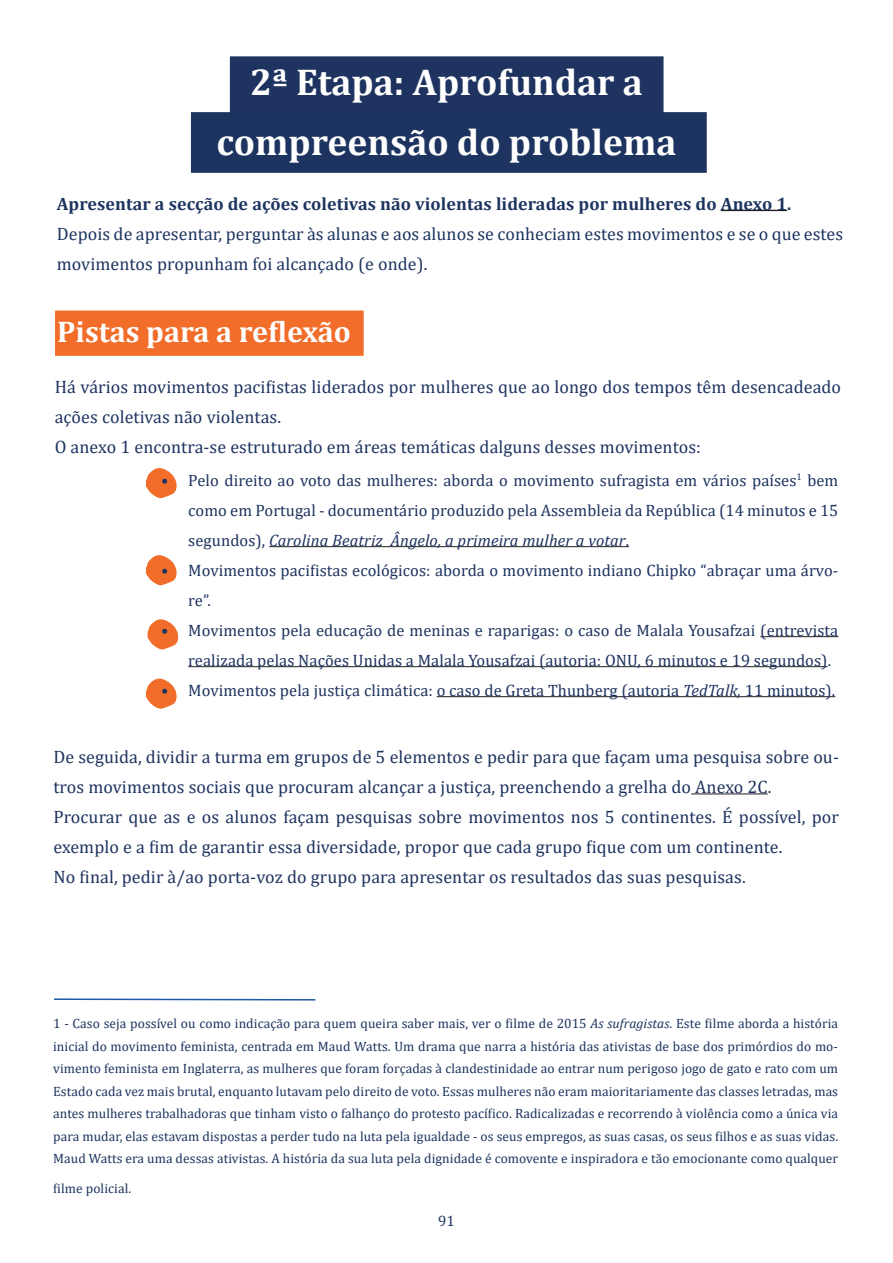
<style>
.page{position:relative;width:893px;height:1263px;background:#fff}
.page>*{position:absolute;margin:0;border:0;box-sizing:border-box;transform-origin:0 0}
.t1{font:700 37.5px "Cambria";color:#fff}
.t2{font:700 30px "Cambria";color:#fff}
.t3{font:18px/30px "Cambria";letter-spacing:.005em;color:#1e335f}
.t4{font:18px/30px "Cambria";letter-spacing:.005em;color:#1e3360}
.t5{font:18px/30px "Cambria";letter-spacing:.005em;color:#1d345f}
.t6{font:700 18px "Cambria";letter-spacing:.005em;color:#1d345f}
.t7{font:16.5px/30px "Cambria";letter-spacing:.005em;color:#1e335f}
.t8{font:15px "Cambria";color:#1d3460}
.texto_corrido{font:13.5px/22.5px "Cambria";letter-spacing:.005em;color:#1d345f;text-align:justify}
.s1{font-style:italic}
</style>
<div class="page">
<div style="left:230px;top:56px;width:433px;height:75px;background:#1e3360;border:2px solid #1e3360"></div>
<div style="left:191px;top:112px;width:516px;height:61px;background:#1d3460;border:2px solid #1e3360"></div>
<hr style="left:721px;top:210px;width:66px;height:1px;background:#231f20">
<div style="left:55px;top:310px;width:309px;height:46px;background:#f16d29;border:2px solid #f16d29"></div>
<hr style="left:691px;top:793px;width:77px;height:1px;background:#231f20">
<svg style="left:146px;top:468px;width:31px;height:31px"></svg>
<svg style="left:146px;top:555px;width:31px;height:31px"></svg>
<svg style="left:147px;top:619px;width:32px;height:31px"></svg>
<svg style="left:146px;top:678px;width:31px;height:31px"></svg>
<hr style="left:269px;top:546px;width:360px;height:1px;background:#231f20">
<hr style="left:760px;top:636px;width:78px;height:1px;background:#231f20">
<hr style="left:188px;top:666px;width:640px;height:1px;background:#231f20">
<hr style="left:437px;top:696px;width:398px;height:1px;background:#231f20">
<svg style="left:54px;top:998px;width:262px;height:3px"></svg>
<p class="t1" style="left:250px;top:56px;width:394px">2ª Etapa: Aprofundar a</p>
<p class="t1" style="left:216px;top:116px;width:462px">compreensão do problema</p>
<p class="t6" style="left:57px;top:191px;width:736px">Apresentar a secção de ações coletivas não violentas lideradas por mulheres do Anexo 1.</p>
<p class="t5" style="left:57px;top:218px;width:788px">Depois de apresentar, perguntar às alunas e aos alunos se conheciam estes movimentos e se o que estes movimentos propunham foi alcançado (e onde).</p>
<p class="t2" style="left:57px;top:310px;width:295px">Pistas para a reflexão</p>
<p class="t4" style="left:55px;top:372px;width:788px">Há vários movimentos pacifistas liderados por mulheres que ao longo dos tempos têm desencadeado ações coletivas não violentas.</p>
<p class="t4" style="left:55px;top:432px;width:648px">O anexo 1 encontra-se estruturado em áreas temáticas dalguns desses movimentos:</p>
<p class="t7" style="left:188px;top:465px;width:652px;text-align:justify;text-indent:-27px">• Pelo direito ao voto das mulheres: aborda o movimento sufragista em vários países<sup>1</sup> bem como em Portugal - documentário produzido pela Assembleia da República (14 minutos e 15 segundos), <span class="s1">Carolina Beatriz Ângelo, a primeira mulher a votar</span>.</p>
<p class="t7" style="left:188px;top:555px;width:652px;text-indent:-27px">• Movimentos pacifistas ecológicos: aborda o movimento indiano Chipko “abraçar uma árvo&shy;re”.</p>
<p class="t7" style="left:188px;top:615px;width:652px;text-indent:-27px">• Movimentos pela educação de meninas e raparigas: o caso de Malala Yousafzai (entrevista realizada pelas Nações Unidas a Malala Yousafzai (autoria: ONU, 6 minutos e 19 segundos).</p>
<p class="t7" style="left:161px;top:675px;width:676px">• Movimentos pela justiça climática: o caso de Greta Thunberg (autoria <span class="s1">TedTalk,</span> 11 minutos).</p>
<p class="t3" style="left:53px;top:742px;width:787px">De seguida, dividir a turma em grupos de 5 elementos e pedir para que façam uma pesquisa sobre ou&shy;tros movimentos sociais que procuram alcançar a justiça, preenchendo a grelha do Anexo 2C.</p>
<p class="t3" style="left:53px;top:802px;width:787px">Procurar que as e os alunos façam pesquisas sobre movimentos nos 5 continentes. É possível, por exemplo e a fim de garantir essa diversidade, propor que cada grupo fique com um continente.</p>
<p class="t3" style="left:53px;top:862px;width:694px">No final, pedir à/ao porta-voz do grupo para apresentar os resultados das suas pesquisas.</p>
<p class="texto_corrido" style="left:53px;top:1012px;width:787px">1 - Caso seja possível ou como indicação para quem queira saber mais, ver o filme de 2015 <span class="s1">As sufragistas</span>. Este filme aborda a história inicial do movimento feminista, centrada em Maud Watts. Um drama que narra a história das ativistas de base dos primórdios do mo&shy;vimento feminista em Inglaterra, as mulheres que foram forçadas à clandestinidade ao entrar num perigoso jogo de gato e rato com um Estado cada vez mais brutal, enquanto lutavam pelo direito de voto. Essas mulheres não eram maioritariamente das classes letradas, mas antes mulheres trabalhadoras que tinham visto o falhanço do protesto pacífico. Radicalizadas e recorrendo à violência como a única via para mudar, elas estavam dispostas a perder tudo na luta pela igualdade - os seus empregos, as suas casas, os seus filhos e as suas vidas.<br>Maud Watts era uma dessas ativistas. A história da sua luta pela dignidade é comovente e inspiradora e tão emocionante como qualquer</p>
<p class="texto_corrido" style="left:53px;top:1177px;width:80px">filme policial.</p>
<p class="t8" style="left:438px;top:1212px;width:18px">91</p>
</div>
